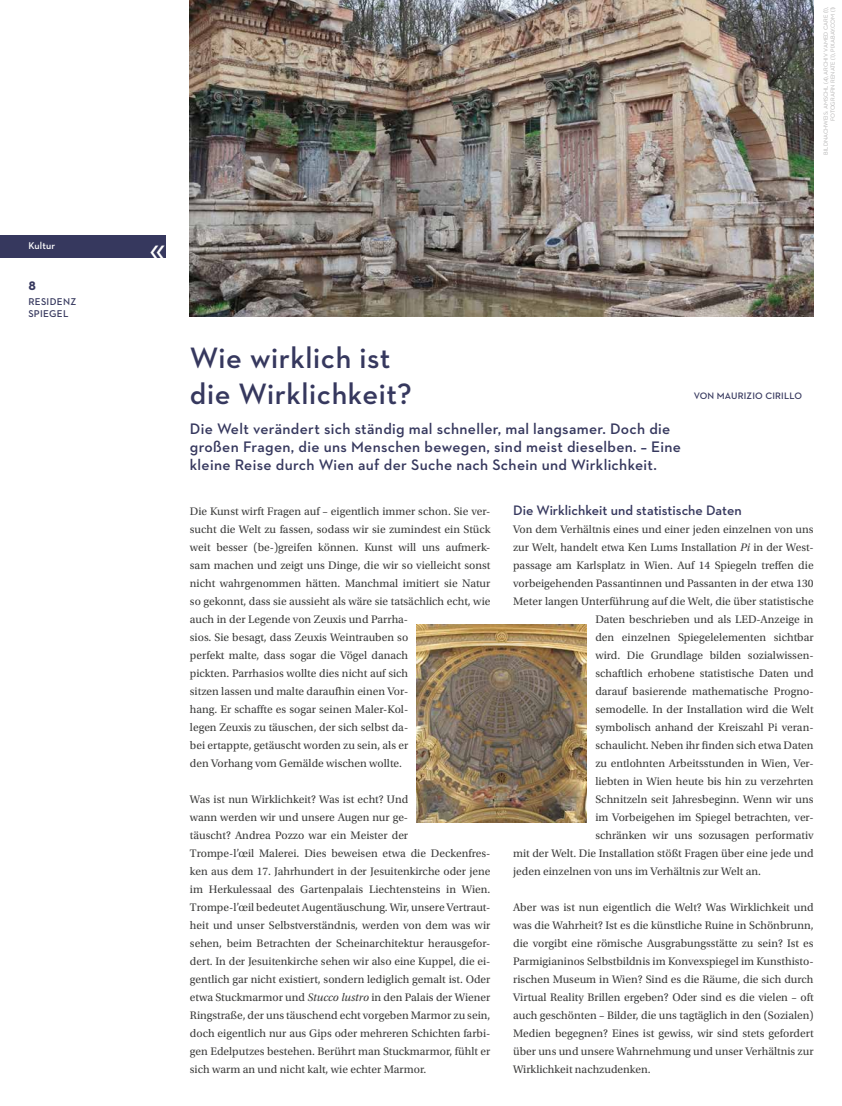
<style>
.page{position:relative;width:842px;height:1106px;background:#fff}
.page>*{position:absolute;margin:0;border:0;box-sizing:border-box;transform-origin:0 0}
.t1{font:600 30px/36px "Neutraface 2 Text";letter-spacing:.02em;color:#36385e}
.t2{font:600 15.5px/18px "Neutraface 2 Text";letter-spacing:.02em;color:#36385e}
.t3{font:600 14px "Neutraface 2 Text";color:#36385e}
.t4{font:700 14px "Neutraface 2 Text";color:#36385e}
.t5{font:11.5px/18px "Utopia Std";color:#3c3c3b}
.t6{font:600 10px/12px "Neutraface 2 Text";letter-spacing:.03em;color:#36385e}
.t7{font:600 10px "Neutraface 2 Text";letter-spacing:.02em;color:#fff}
.t8{font:600 9.5px "Neutraface 2 Text";letter-spacing:.02em;color:#36385e}
.t9{font:6px/7.2px "Neutraface 2 Text";color:#b3b2b2;text-align:right}
.s1{font-style:italic}
</style>
<div class="page">
<div style="left:0;top:235px;width:166px;height:22px;background:#36385e"></div>
<img style="left:417px;top:624px;width:170px;height:198px">
<img style="left:190px;top:0;width:624px;height:317px">
<svg style="left:151px;top:257px;width:14px;height:1px"></svg>
<p class="t7" style="left:28px;top:240px;width:28px">Kultur</p>
<p class="t4" style="left:28px;top:276px;width:9px">8</p>
<p class="t6" style="left:28px;top:295px;width:49px">RESIDENZ<br>SPIEGEL</p>
<p class="t9" style="left:822px;top:155px;width:149px;rotate:-90deg">BILDNACHWEIS: AMSCHL (4), ARCHIV VAMED CARE (1),<br>FOTOGRAFIN RENATE (1), PIXABAY.COM (1)</p>
<h1 class="t1" style="left:190px;top:339px;width:223px">Wie wirklich ist die Wirklichkeit?</h1>
<h2 class="t2" style="left:190px;top:419px;width:493px">Die Welt verändert sich ständig mal schneller, mal langsamer. Doch die großen Fragen, die uns Menschen bewegen, sind meist dieselben. – Eine kleine Reise durch Wien auf der Suche nach Schein und Wirklichkeit.</h2>
<p class="t8" style="left:694px;top:390px;width:110px">VON MAURIZIO CIRILLO</p>
<p class="t5" style="left:190px;top:502px;width:302px">Die Kunst wirft Fragen auf – eigentlich immer schon. Sie ver&shy;sucht die Welt zu fassen, sodass wir sie zumindest ein Stück weit besser (be-)greifen können. Kunst will uns aufmerk&shy;sam machen und zeigt uns Dinge, die wir so vielleicht sonst nicht wahrgenommen hätten. Manchmal imitiert sie Natur so gekonnt, dass sie aussieht als wäre sie tatsächlich echt, wie auch in der Legende von Zeuxis und Parrha-<br>sios. Sie besagt, dass Zeuxis Weintrauben so<br>perfekt malte, dass sogar die Vögel danach<br>pickten. Parrhasios wollte dies nicht auf sich<br>sitzen lassen und malte daraufhin einen Vor-<br>hang. Er schaffte es sogar seinen Maler-Kol-<br>legen Zeuxis zu täuschen, der sich selbst da-<br>bei ertappte, getäuscht worden zu sein, als er<br>den Vorhang vom Gemälde wischen wollte.</p>
<p class="t5" style="left:190px;top:790px;width:302px">Was ist nun Wirklichkeit? Was ist echt? Und<br>wann werden wir und unsere Augen nur ge-<br>täuscht? Andrea Pozzo war ein Meister der<br>Trompe-l’œil Malerei. Dies beweisen etwa die Deckenfres&shy;ken aus dem 17. Jahrhundert in der Jesuitenkirche oder jene im Herkulessaal des Gartenpalais Liechtensteins in Wien.<br>Trompe-l’œil bedeutet Augentäuschung. Wir, unsere Vertraut&shy;heit und unser Selbstverständnis, werden von dem was wir sehen, beim Betrachten der Scheinarchitektur herausgefor&shy;dert. In der Jesuitenkirche sehen wir also eine Kuppel, die ei&shy;gentlich gar nicht existiert, sondern lediglich gemalt ist. Oder etwa Stuckmarmor und <span class="s1">Stucco lustro</span> in den Palais der Wiener Ringstraße, der uns täuschend echt vorgeben Marmor zu sein, doch eigentlich nur aus Gips oder mehreren Schichten farbi&shy;gen Edelputzes bestehen. Berührt man Stuckmarmor, fühlt er sich warm an und nicht kalt, wie echter Marmor.</p>
<p class="t3" style="left:513px;top:501px;width:230px">Die Wirklichkeit und statistische Daten</p>
<p class="t5" style="left:513px;top:520px;width:302px">Von dem Verhältnis eines und einer jeden einzelnen von uns</p>
<p class="t5" style="left:513px;top:538px;width:302px">zur Welt, handelt etwa Ken Lums Installation <span class="s1">Pi</span> in der West-</p>
<p class="t5" style="left:513px;top:556px;width:302px">passage am Karlsplatz in Wien. Auf 14 Spiegeln treffen die</p>
<p class="t5" style="left:513px;top:574px;width:302px">vorbeigehenden Passantinnen und Passanten in der etwa 130</p>
<p class="t5" style="left:513px;top:592px;width:302px">Meter langen Unterführung auf die Welt, die über statistische</p>
<p class="t5" style="left:595px;top:610px;width:220px">Daten beschrieben und als LED-Anzeige in</p>
<p class="t5" style="left:595px;top:628px;width:220px">den einzelnen Spiegelelementen sichtbar</p>
<p class="t5" style="left:595px;top:646px;width:220px">wird. Die Grundlage bilden sozialwissen-</p>
<p class="t5" style="left:595px;top:664px;width:220px">schaftlich erhobene statistische Daten und</p>
<p class="t5" style="left:595px;top:682px;width:220px">darauf basierende mathematische Progno-</p>
<p class="t5" style="left:595px;top:700px;width:220px">semodelle. In der Installation wird die Welt</p>
<p class="t5" style="left:595px;top:718px;width:220px">symbolisch anhand der Kreiszahl Pi veran-</p>
<p class="t5" style="left:595px;top:736px;width:220px">schaulicht. Neben ihr finden sich etwa Daten</p>
<p class="t5" style="left:595px;top:754px;width:220px">zu entlohnten Arbeitsstunden in Wien, Ver-</p>
<p class="t5" style="left:595px;top:772px;width:220px">liebten in Wien heute bis hin zu verzehrten</p>
<p class="t5" style="left:595px;top:790px;width:220px">Schnitzeln seit Jahresbeginn. Wenn wir uns</p>
<p class="t5" style="left:595px;top:808px;width:220px">im Vorbeigehen im Spiegel betrachten, ver-</p>
<p class="t5" style="left:595px;top:826px;width:220px">schränken wir uns sozusagen performativ</p>
<p class="t5" style="left:513px;top:844px;width:302px">mit der Welt. Die Installation stößt Fragen über eine jede und</p>
<p class="t5" style="left:513px;top:862px;width:249px">jeden einzelnen von uns im Verhältnis zur Welt an.</p>
<p class="t5" style="left:513px;top:898px;width:302px;text-align:justify">Aber was ist nun eigentlich die Welt? Was Wirklichkeit und was die Wahrheit? Ist es die künstliche Ruine in Schönbrunn, die vorgibt eine römische Ausgrabungsstätte zu sein? Ist es Parmigianinos Selbstbildnis im Konvexspiegel im Kunsthisto&shy;rischen Museum in Wien? Sind es die Räume, die sich durch Virtual Reality Brillen ergeben? Oder sind es die vielen – oft auch geschönten – Bilder, die uns tagtäglich in den (Sozialen)<br>Medien begegnen? Eines ist gewiss, wir sind stets gefordert über uns und unsere Wahrnehmung und unser Verhältnis zur Wirklichkeit nachzudenken.</p>
</div>
